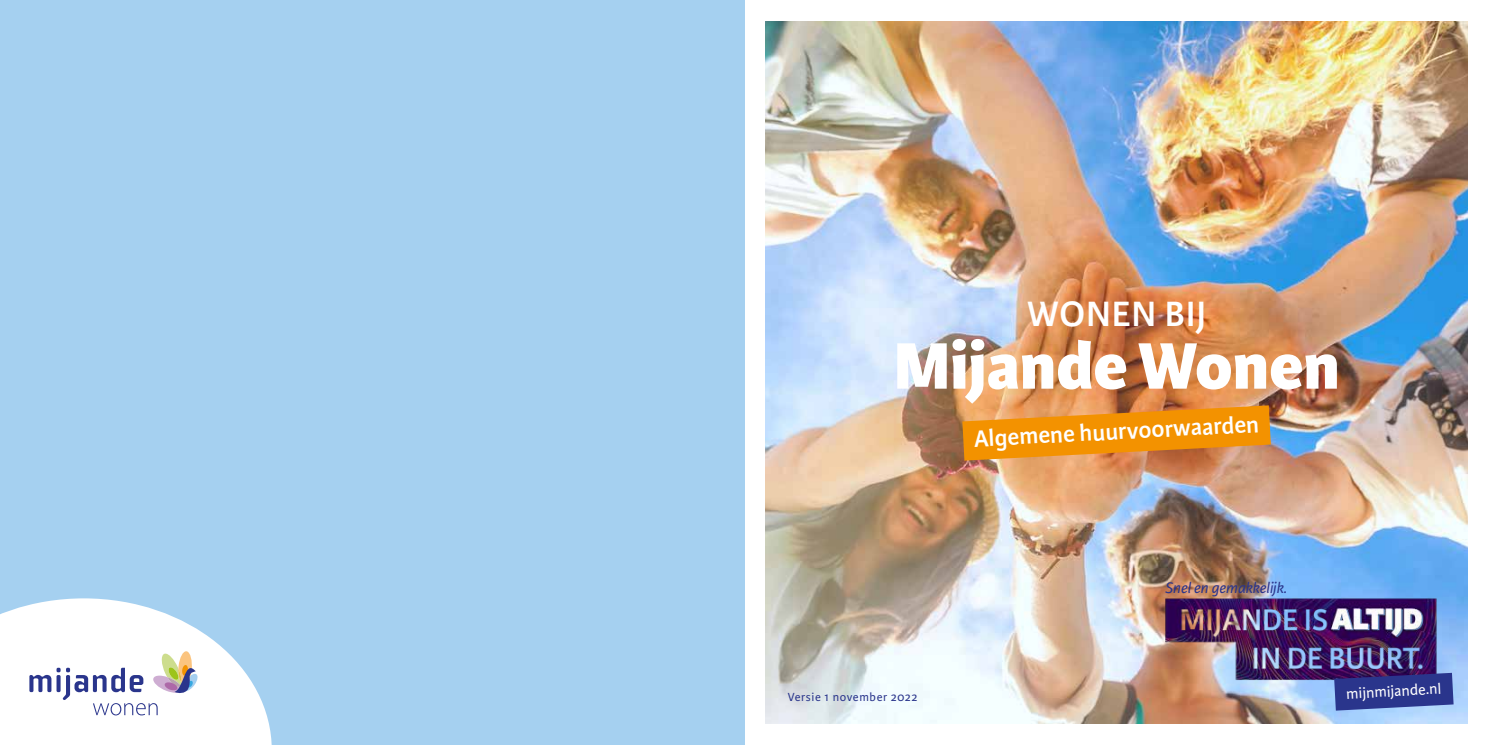
<style>
.page{position:relative;width:1489px;height:745px;background:#fff}
.page>*{position:absolute;margin:0;border:0;box-sizing:border-box;transform-origin:0 0}
.t1{font:800 70px "Karmina Sans";color:#fff}
.t2{font:600 37.5px "Karmina Sans";letter-spacing:.025em;color:#fff}
.t3{font:600 25px "Karmina Sans";color:#fff}
.t4{font:italic 16.25px "Karmina Sans";color:#2a358c}
.t5{font:16.12px "Karmina Sans";color:#fff}
.t6{font:12.5px "Karmina Sans";letter-spacing:.05em;color:#2a358c}
</style>
<div class="page">
<img style="left:765px;top:21px;width:702px;height:702px">
<div style="left:0;top:0;width:744px;height:744px;background:#a5d0f0"></div>
<img style="left:1148px;top:551px;width:312px;height:173px">
<img style="left:1301px;top:655px;width:167px;height:69px">
<svg style="left:962px;top:405px;width:308px;height:55px;background:#ea911b"></svg>
<svg style="left:0;top:598px;width:272px;height:146px"></svg>
<h2 class="t2" style="left:1026px;top:292px;width:181px">WONEN BIJ</h2>
<h1 class="t1" style="left:893px;top:325px;width:447px">Mijande Wonen</h1>
<p class="t3" style="left:973px;top:424px;width:287px;rotate:-3deg">Algemene huurvoorwaarden</p>
<p class="t6" style="left:787px;top:689px;width:131px">Versie 1 november 2022</p>
<p class="t4" style="left:1165px;top:578px;width:123px">Snel en gemakkelijk.</p>
<p class="t5" style="left:1345px;top:684px;width:97px;rotate:-3deg">mijnmijande.nl</p>
</div>
